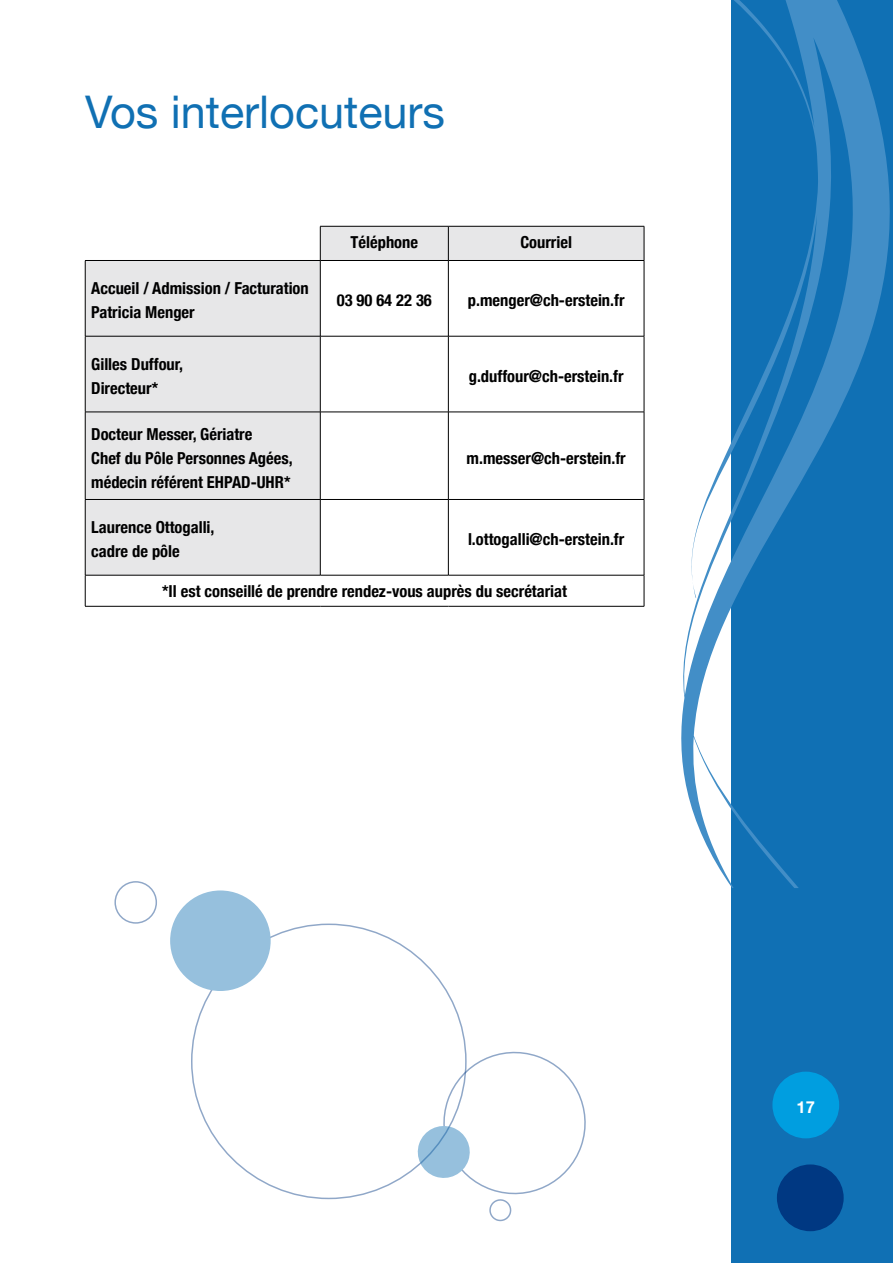
<style>
.page{position:relative;width:893px;height:1263px;background:#fff}
.page>*{position:absolute;margin:0;border:0;box-sizing:border-box;transform-origin:0 0}
.t1{font:45px "Helvetica Neue";color:#1070b3}
.t2{font:700 condensed 16.5px/24px "Helvetica Neue";color:#000}
.t3{font:700 16.5px "Helvetica Neue";color:#fff}
</style>
<div class="page">
<div style="left:731px;top:0;width:162px;height:1263px;background:#1070b4"></div>
<svg style="left:681px;top:0;width:209px;height:888px"></svg>
<div style="left:777px;top:1164px;width:67px;height:67px;background:#003882;border-radius:50%"></div>
<div style="left:772px;top:1071px;width:67px;height:67px;background:#009ee0;border-radius:50%"></div>
<svg style="left:86px;top:226px;width:558px;height:349px"></svg>
<hr style="left:448px;top:226px;width:196px;height:1px;background:#000">
<hr style="left:644px;top:226px;width:1px;height:34px;background:#000">
<hr style="left:448px;top:260px;width:196px;height:1px;background:#000">
<hr style="left:448px;top:261px;width:1px;height:75px;background:#000">
<hr style="left:644px;top:261px;width:1px;height:75px;background:#000">
<hr style="left:320px;top:336px;width:128px;height:1px;background:#000">
<hr style="left:448px;top:336px;width:196px;height:1px;background:#000">
<hr style="left:448px;top:336px;width:1px;height:76px;background:#000">
<hr style="left:644px;top:336px;width:1px;height:76px;background:#000">
<hr style="left:320px;top:412px;width:128px;height:1px;background:#000">
<hr style="left:448px;top:412px;width:196px;height:1px;background:#000">
<hr style="left:448px;top:412px;width:1px;height:87px;background:#000">
<hr style="left:644px;top:412px;width:1px;height:87px;background:#000">
<hr style="left:320px;top:499px;width:128px;height:1px;background:#000">
<hr style="left:448px;top:499px;width:196px;height:1px;background:#000">
<hr style="left:448px;top:500px;width:1px;height:75px;background:#000">
<hr style="left:644px;top:500px;width:1px;height:75px;background:#000">
<hr style="left:85px;top:575px;width:1px;height:31px;background:#000">
<hr style="left:320px;top:575px;width:128px;height:1px;background:#000">
<hr style="left:448px;top:575px;width:196px;height:1px;background:#000">
<hr style="left:644px;top:575px;width:1px;height:31px;background:#000">
<hr style="left:85px;top:606px;width:235px;height:1px;background:#000">
<hr style="left:320px;top:606px;width:128px;height:1px;background:#000">
<hr style="left:448px;top:606px;width:196px;height:1px;background:#000">
<hr style="left:320px;top:226px;width:128px;height:1px;background:#000">
<hr style="left:320px;top:226px;width:1px;height:34px;background:#000">
<hr style="left:448px;top:226px;width:1px;height:34px;background:#000">
<hr style="left:320px;top:260px;width:128px;height:1px;background:#000">
<hr style="left:85px;top:260px;width:235px;height:1px;background:#000">
<hr style="left:85px;top:261px;width:1px;height:75px;background:#000">
<hr style="left:320px;top:261px;width:1px;height:75px;background:#000">
<hr style="left:85px;top:336px;width:235px;height:1px;background:#000">
<hr style="left:85px;top:336px;width:1px;height:76px;background:#000">
<hr style="left:320px;top:336px;width:1px;height:76px;background:#000">
<hr style="left:85px;top:412px;width:235px;height:1px;background:#000">
<hr style="left:85px;top:412px;width:1px;height:87px;background:#000">
<hr style="left:320px;top:412px;width:1px;height:87px;background:#000">
<hr style="left:85px;top:499px;width:235px;height:1px;background:#000">
<hr style="left:85px;top:500px;width:1px;height:75px;background:#000">
<hr style="left:320px;top:500px;width:1px;height:75px;background:#000">
<hr style="left:85px;top:575px;width:235px;height:1px;background:#000">
<div style="left:114px;top:881px;width:43px;height:43px;border:2px solid #003882;border-radius:50%"></div>
<div style="left:170px;top:890px;width:101px;height:101px;background:#96c0dd;border-radius:50%"></div>
<svg style="left:415px;top:1044px;width:171px;height:178px"></svg>
<h1 class="t1" style="left:85px;top:79px;width:362px">Vos interlocuteurs</h1>
<p class="t2" style="left:91px;top:275px;width:219px">Accueil / Admission / Facturation<br>Patricia Menger</p>
<p class="t2" style="left:91px;top:351px;width:93px">Gilles Duffour,<br>Directeur*</p>
<p class="t2" style="left:91px;top:421px;width:203px">Docteur Messer, Gériatre<br>Chef du Pôle Personnes Agées, médecin référent EHPAD-UHR*</p>
<p class="t2" style="left:351px;top:229px;width:69px">Téléphone</p>
<p class="t2" style="left:520px;top:229px;width:53px">Courriel</p>
<p class="t2" style="left:337px;top:287px;width:97px">03 90 64 22 36</p>
<p class="t2" style="left:468px;top:287px;width:158px">p.menger@ch-erstein.fr</p>
<p class="t2" style="left:469px;top:363px;width:156px">g.duffour@ch-erstein.fr</p>
<p class="t2" style="left:467px;top:445px;width:161px">m.messer@ch-erstein.fr</p>
<p class="t2" style="left:91px;top:514px;width:125px">Laurence Ottogalli, cadre de pôle</p>
<p class="t2" style="left:468px;top:526px;width:158px">l.ottogalli@ch-erstein.fr</p>
<p class="t2" style="left:162px;top:578px;width:406px">*Il est conseillé de prendre rendez-vous auprès du secrétariat</p>
<p class="t3" style="left:797px;top:1094px;width:20px">17</p>
</div>
